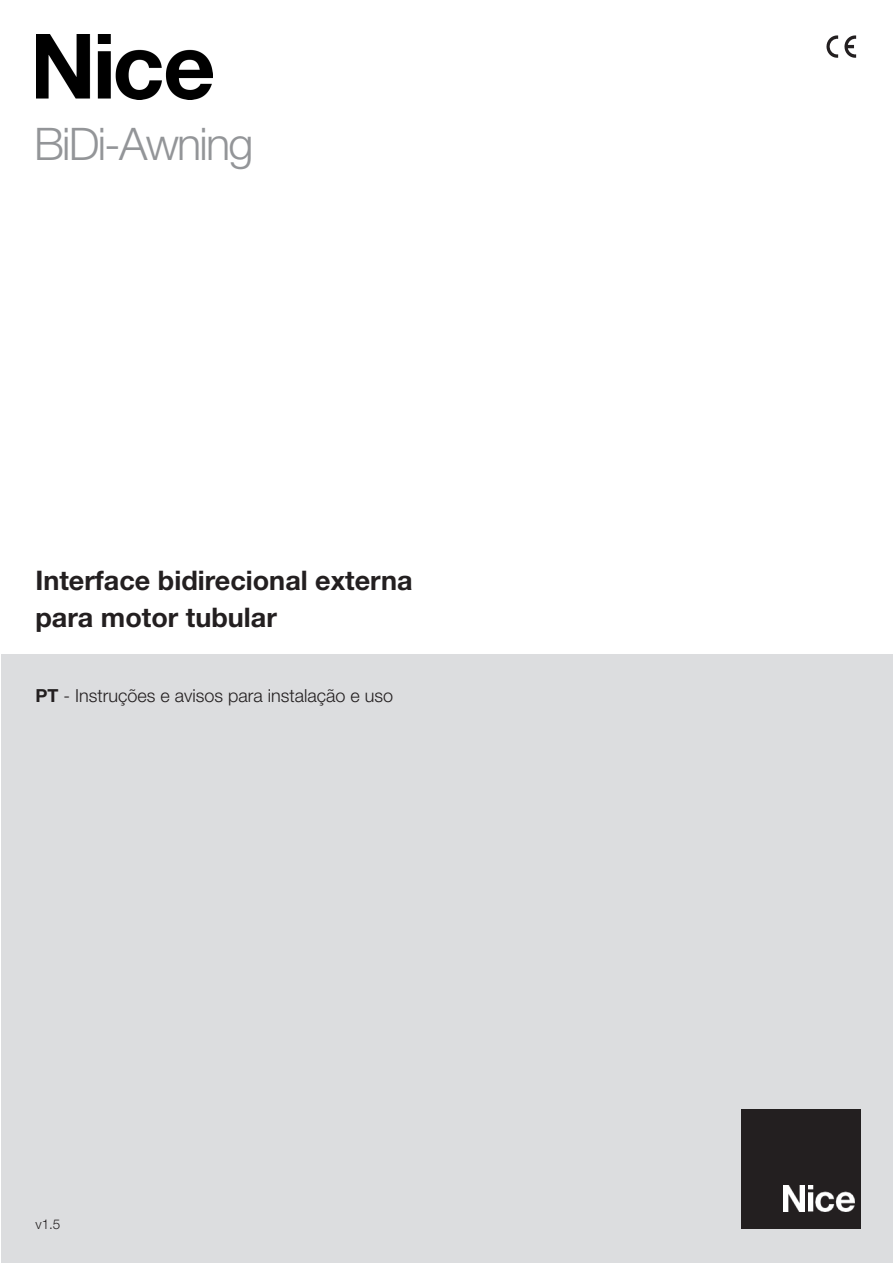
<style>
.page{position:relative;width:893px;height:1263px;background:#fff}
.page>*{position:absolute;margin:0;border:0;box-sizing:border-box;transform-origin:0 0}
.t1{font:300 45px "Helvetica Neue LT Pro";letter-spacing:-.04em;color:#939598}
.t2{font:700 27px "Helvetica Neue LT Pro";color:#231f20}
.t3{font:300 18px "Helvetica Neue LT Pro";color:#231f20}
.t4{font:300 13.5px "Helvetica Neue LT Pro";color:#231f20}
.s1{font-weight:700}
</style>
<div class="page">
<div style="left:1px;top:655px;width:892px;height:608px;background:#dcdddf"></div>
<div style="left:741px;top:1110px;width:119px;height:119px;background:#231f20"></div>
<img style="left:783px;top:1185px;width:22px;height:26px">
<img style="left:808px;top:1185px;width:46px;height:27px">
<svg style="left:826px;top:36px;width:12px;height:22px"></svg>
<svg style="left:844px;top:36px;width:12px;height:22px"></svg>
<img style="left:36px;top:34px;width:176px;height:66px">
<p class="t1" style="left:34px;top:117px;width:221px">BiDi-Awning</p>
<p class="t2" style="left:35px;top:564px;width:379px">Interface bidirecional externa</p>
<p class="t2" style="left:35px;top:600px;width:243px">para motor tubular</p>
<p class="t3" style="left:35px;top:684px;width:359px"><span class="s1">PT</span> - Instruções e avisos para instalação e uso</p>
<p class="t4" style="left:35px;top:1216px;width:27px">v1.5</p>
</div>
